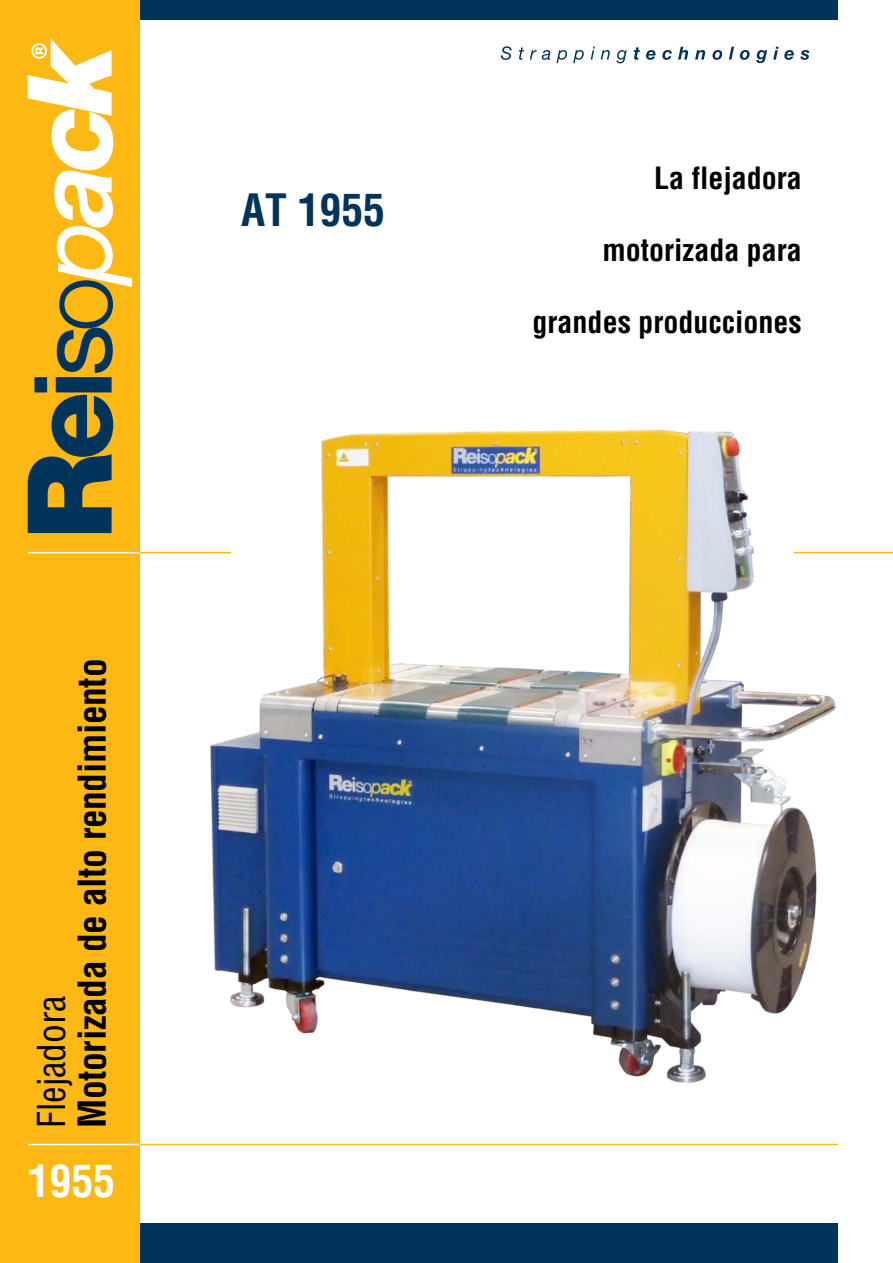
<style>
.page{position:relative;width:893px;height:1263px;background:#fff}
.page>*{position:absolute;margin:0;border:0;box-sizing:border-box;transform-origin:0 0}
.t1{font:700 condensed 43.5px "Helvetica";color:#00345a}
.t2{font:700 condensed 43.5px "Helvetica";color:#fff}
.t3{font:700 condensed 37.5px "Helvetica";letter-spacing:-.01em;color:#000}
.t4{font:condensed 37.5px "Helvetica";color:#000}
.t5{font:700 condensed 30px "Helvetica";color:#000}
</style>
<div class="page">
<div style="left:139px;top:0;width:698px;height:20px;background:#00345a"></div>
<div style="left:139px;top:1223px;width:698px;height:40px;background:#00345a"></div>
<div style="left:0;top:0;width:139px;height:1263px;background:#fdb813"></div>
<svg style="left:500px;top:46px;width:11px;height:14px"></svg>
<svg style="left:519px;top:48px;width:5px;height:12px"></svg>
<svg style="left:530px;top:50px;width:20px;height:10px"></svg>
<svg style="left:556px;top:50px;width:11px;height:13px"></svg>
<svg style="left:573px;top:50px;width:10px;height:13px"></svg>
<svg style="left:590px;top:47px;width:19px;height:13px"></svg>
<svg style="left:616px;top:50px;width:10px;height:13px"></svg>
<svg style="left:633px;top:47px;width:7px;height:13px"></svg>
<svg style="left:646px;top:50px;width:9px;height:10px"></svg>
<svg style="left:662px;top:50px;width:9px;height:10px"></svg>
<svg style="left:678px;top:47px;width:10px;height:13px"></svg>
<svg style="left:695px;top:50px;width:10px;height:10px"></svg>
<svg style="left:712px;top:50px;width:10px;height:10px"></svg>
<svg style="left:728px;top:47px;width:6px;height:13px"></svg>
<svg style="left:740px;top:50px;width:9px;height:10px"></svg>
<svg style="left:756px;top:50px;width:11px;height:13px"></svg>
<svg style="left:773px;top:47px;width:5px;height:13px"></svg>
<svg style="left:784px;top:50px;width:9px;height:10px"></svg>
<svg style="left:800px;top:50px;width:9px;height:10px"></svg>
<svg style="left:28px;top:38px;width:104px;height:495px"></svg>
<hr style="left:28px;top:1144px;width:111px;height:1px;background:#fff">
<hr style="left:28px;top:552px;width:111px;height:1px;background:#fff">
<hr style="left:139px;top:552px;width:92px;height:1px;background:#fdb813">
<hr style="left:793px;top:552px;width:99px;height:1px;background:#fdb813">
<hr style="left:139px;top:1144px;width:698px;height:1px;background:#fdb813">
<img style="left:187px;top:429px;width:651px;height:654px">
<h1 class="t1" style="left:241px;top:183px;width:145px">AT 1955</h1>
<p class="t3" style="left:68px;top:1128px;width:471px;rotate:-90deg">Motorizada de alto rendimiento</p>
<p class="t4" style="left:28px;top:1128px;width:135px;rotate:-90deg">Flejadora</p>
<h1 class="t2" style="left:28px;top:1154px;width:88px">1955</h1>
<p class="t5" style="left:654px;top:159px;width:149px">La flejadora</p>
<p class="t5" style="left:602px;top:231px;width:201px">motorizada para</p>
<p class="t5" style="left:532px;top:303px;width:271px">grandes producciones</p>
</div>
